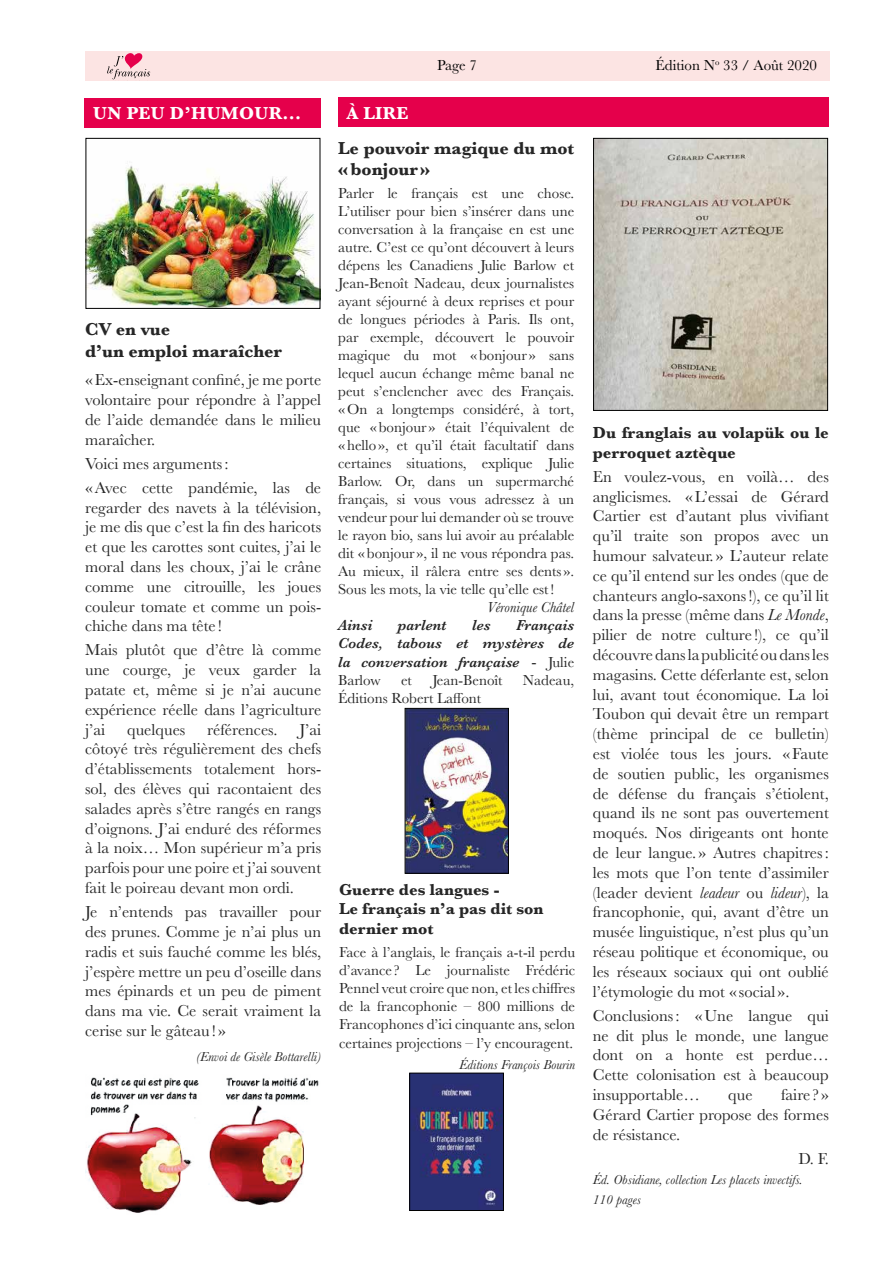
<style>
.page{position:relative;width:893px;height:1263px;background:#fff}
.page>*{position:absolute;margin:0;border:0;box-sizing:border-box;transform-origin:0 0}
.t1{font:700 18px/21.6px "Baskerville";color:#262626}
.t2{font:700 18px "Baskerville";letter-spacing:.02em;color:#fff}
.t3{font:16.5px/19.8px "Baskerville";color:#262626;text-align:justify}
.t4{font:700 16.5px/19.8px "Baskerville";color:#262626}
.t5{font:15px/18px "Baskerville";color:#262626;text-align:justify}
.t6{font:italic 600 15px/18px "Baskerville";color:#262626;text-align:right}
.t7{font:15px "Baskerville";color:#000}
.t8{font:italic 15px "Baskerville";color:#262626}
.t9{font:italic 13.5px/20.4px "Baskerville";color:#262626}
.s1{font-weight:400;font-style:normal;font-size:16.5px}
.s2{font-weight:400;font-style:normal}
.s3{font-style:italic}
</style>
<div class="page">
<div style="left:85px;top:51px;width:744px;height:30px;background:#fce4e3"></div>
<svg style="left:107px;top:53px;width:43px;height:26px"></svg>
<div style="left:85px;top:98px;width:236px;height:30px;background:#e5004b"></div>
<div style="left:338px;top:98px;width:491px;height:29px;background:#e5004b"></div>
<img style="left:411px;top:1075px;width:91px;height:134px">
<div style="left:409px;top:1073px;width:95px;height:138px;border:1px solid #000"></div>
<img style="left:88px;top:165px;width:230px;height:142px">
<div style="left:86px;top:138px;width:234px;height:171px;border:1px solid #000"></div>
<img style="left:85px;top:1077px;width:234px;height:136px">
<img style="left:407px;top:710px;width:100px;height:162px">
<div style="left:405px;top:708px;width:104px;height:166px;border:1px solid #000"></div>
<img style="left:595px;top:140px;width:231px;height:269px">
<div style="left:593px;top:138px;width:235px;height:273px;border:1px solid #000"></div>
<p class="t2" style="left:93px;top:100px;width:210px">UN PEU D’HUMOUR...</p>
<p class="t2" style="left:347px;top:101px;width:63px">À LIRE</p>
<p class="t7" style="left:437px;top:55px;width:41px">Page 7</p>
<p class="t7" style="left:655px;top:55px;width:163px">Édition N<sup>o</sup> 33 / Août 2020</p>
<p class="t1" style="left:85px;top:319px;width:199px">CV en vue<br>d’un emploi maraîcher</p>
<p class="t3" style="left:85px;top:370px;width:238px">«Ex-enseignant confiné, je me porte volontaire pour répondre à l’appel de l’aide demandée dans le milieu maraîcher.</p>
<p class="t3" style="left:85px;top:452px;width:238px;line-height:24px">Voici mes arguments:<br>«Avec cette pandémie, las de</p>
<p class="t3" style="left:85px;top:498px;width:238px">regarder des navets à la télévision, je me dis que c’est la fin des haricots et que les carottes sont cuites, j’ai le moral dans les choux, j’ai le crâne comme une citrouille, les joues couleur tomate et comme un pois&shy;chiche dans ma tête !</p>
<p class="t3" style="left:85px;top:640px;width:238px">Mais plutôt que d’être là comme une courge, je veux garder la patate et, même si je n’ai aucune expérience réelle dans l’agriculture j’ai</p>
<p class="t3" style="left:127px;top:720px;width:60px">quelques</p>
<p class="t3" style="left:207px;top:720px;width:72px">références.</p>
<p class="t3" style="left:85px;top:720px;width:238px;text-indent:214px">J’ai côtoyé très régulièrement des chefs d’établissements totalement hors&shy;sol, des élèves qui racontaient des salades après s’être rangés en rangs d’oignons. J’ai enduré des réformes à la noix… Mon supérieur m’a pris parfois pour une poire et j’ai souvent fait le poireau devant mon ordi.</p>
<p class="t3" style="left:85px;top:902px;width:238px">Je n’entends pas travailler pour des prunes. Comme je n’ai plus un radis et suis fauché comme les blés, j’espère mettre un peu d’oseille dans mes épinards et un peu de piment dans ma vie. Ce serait vraiment la cerise sur le gâteau! »</p>
<p class="t9" style="left:196px;top:1046px;width:127px">(Envoi de Gisèle Bottarelli)</p>
<p class="t1" style="left:338px;top:137px;width:238px">Le pouvoir magique du mot «bonjour»</p>
<p class="t5" style="left:338px;top:184px;width:238px">Parler le français est une chose.<br>L’utiliser pour bien s’insérer dans une conversation à la française en est une autre. C’est ce qu’ont découvert à leurs dépens les Canadiens Julie Barlow et Jean-Benoît Nadeau, deux journalistes ayant séjourné à deux reprises et pour de longues périodes à Paris. Ils ont, par exemple, découvert le pouvoir magique du mot «bonjour » sans lequel aucun échange même banal ne peut s’enclencher avec des Français. «On a longtemps considéré, à tort, que «bonjour » était l’équivalent de «hello», et qu’il était facultatif dans certaines situations, explique Julie Barlow. Or, dans un supermarché français, si vous vous adressez à un vendeur pour lui demander où se trouve le rayon bio, sans lui avoir au préalable dit «bonjour », il ne vous répondra pas.<br>Au mieux, il râlera entre ses dents ».<br>Sous les mots, la vie telle qu’elle est!</p>
<p class="t8" style="left:487px;top:597px;width:89px">Véronique Châtel</p>
<p class="t6" style="left:338px;top:616px;width:36px">Ainsi</p>
<p class="t6" style="left:398px;top:616px;width:50px">parlent</p>
<p class="t6" style="left:472px;top:616px;width:20px">les</p>
<p class="t6" style="left:338px;top:616px;width:238px">Français<br>Codes, tabous et mystères de</p>
<p class="t6" style="left:338px;top:654px;width:238px;text-align:left">la conversation française <span class="s1">-</span> <span class="s2">Julie<br>Barlow</span></p>
<p class="t5" style="left:401px;top:672px;width:12px">et</p>
<p class="t5" style="left:432px;top:672px;width:72px">Jean-Benoît</p>
<p class="t5" style="left:523px;top:672px;width:53px">Nadeau,</p>
<p class="t5" style="left:338px;top:690px;width:145px">Éditions Robert Laffont</p>
<p class="t4" style="left:339px;top:879px;width:206px">Guerre des langues -<br>Le français n’a pas dit son dernier mot</p>
<p class="t5" style="left:339px;top:943px;width:238px">Face à l’anglais, le français a-t-il perdu d’avance ? Le journaliste Frédéric Pennel veut croire que non, et les chiffres de la francophonie – 800 millions de Francophones d’ici cinquante ans, selon</p>
<p class="t5" style="left:339px;top:1035px;width:236px">certaines projections – l’y encouragent.</p>
<p class="t9" style="left:459px;top:1054px;width:117px">Éditions François Bourin</p>
<p class="t4" style="left:593px;top:423px;width:238px">Du franglais au volapük ou le perroquet aztèque</p>
<p class="t3" style="left:593px;top:467px;width:238px">En voulez-vous, en voilà… des anglicismes. «L’essai de Gérard Cartier est d’autant plus vivifiant qu’il traite son propos avec un humour salvateur. » L’auteur relate ce qu’il entend sur les ondes (que de chanteurs anglo-saxons!), ce qu’il lit dans la presse (même dans <span class="s3">Le Monde</span>, pilier de notre culture !), ce qu’il découvre dans la publicité ou dans les magasins. Cette déferlante est, selon lui, avant tout économique. La loi Toubon qui devait être un rempart (thème principal de ce bulletin) est violée tous les jours. «Faute de soutien public, les organismes de défense du français s’étiolent, quand ils ne sont pas ouvertement moqués. Nos dirigeants ont honte de leur langue. » Autres chapitres: les mots que l’on tente d’assimiler (leader devient <span class="s3">leadeur</span> ou <span class="s3">lideur</span>), la francophonie, qui, avant d’être un musée linguistique, n’est plus qu’un réseau politique et économique, ou les réseaux sociaux qui ont oublié l’étymologie du mot « social ».</p>
<p class="t3" style="left:593px;top:1006px;width:238px">Conclusions: «Une langue qui ne dit plus le monde, une langue dont on a honte est perdue… Cette colonisation est à beaucoup insupportable…</p>
<p class="t3" style="left:593px;top:1085px;width:238px;text-indent:188px">faire ? » Gérard Cartier propose des formes de résistance.</p>
<p class="t3" style="left:798px;top:1148px;width:32px">D. F.</p>
<p class="t9" style="left:593px;top:1169px;width:211px">Éd. Obsidiane, collection Les placets invectifs.<br>110 pages</p>
<p class="t3" style="left:728px;top:1085px;width:26px">que</p>
</div>
